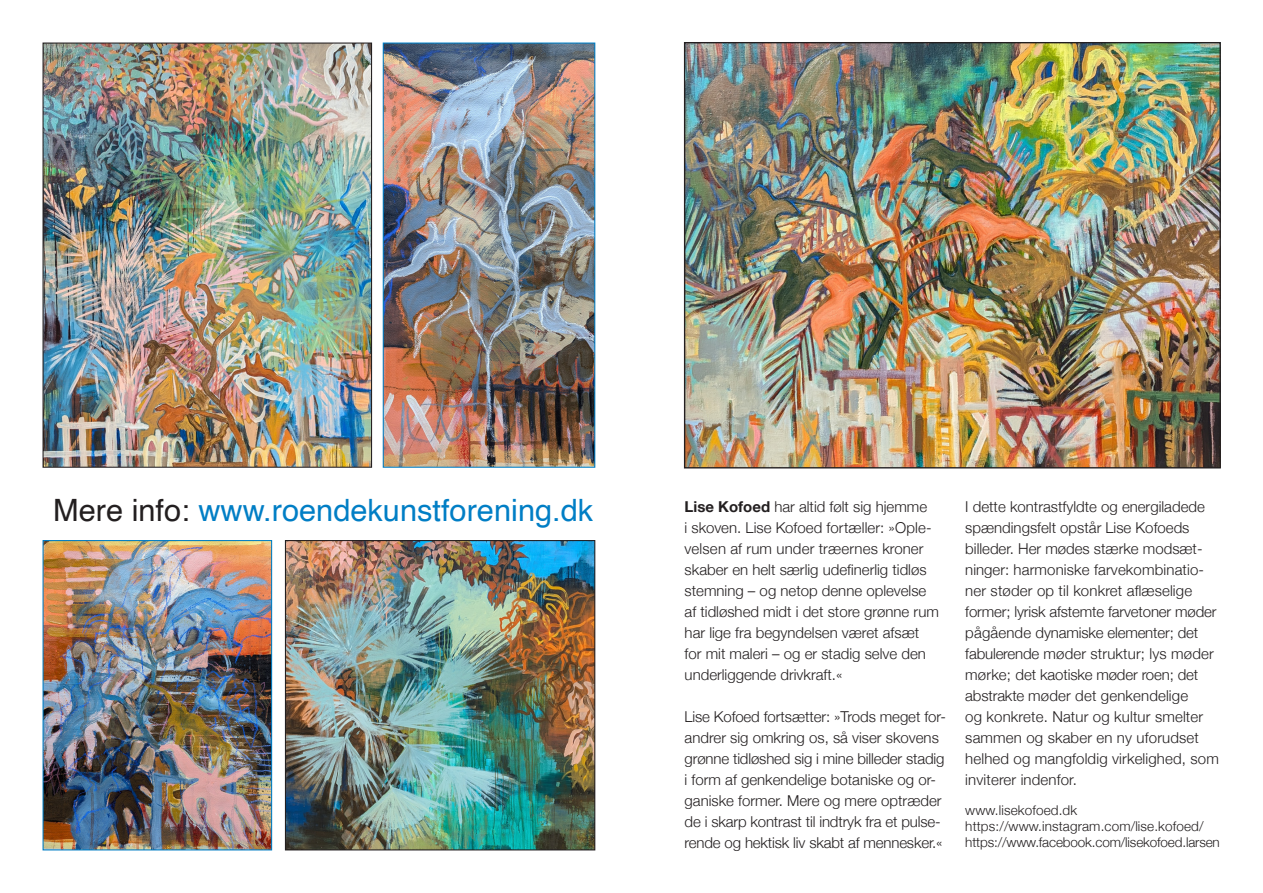
<style>
.page{position:relative;width:1263px;height:893px;background:#fff}
.page>*{position:absolute;margin:0;border:0;box-sizing:border-box;transform-origin:0 0}
.t1{font:30.75px "Helvetica";color:#007ec5}
.t2{font:300 15px/21px "Helvetica Neue";color:#231f20}
.t3{font:300 13.5px "Helvetica Neue";letter-spacing:.01em;color:#231f20}
.t4{font:300 13.5px "Helvetica Neue";letter-spacing:-.01em;color:#231f20}
.s1{color:#231f20}
.s2{font-weight:700}
</style>
<div class="page">
<img style="left:686px;top:44px;width:533px;height:422px">
<img style="left:287px;top:542px;width:306px;height:306px">
<div style="left:285px;top:540px;width:310px;height:310px;border:1px solid #231f20"></div>
<img style="left:45px;top:45px;width:325px;height:421px">
<div style="left:43px;top:43px;width:329px;height:425px;border:1px solid #231f20"></div>
<img style="left:45px;top:542px;width:225px;height:306px">
<div style="left:43px;top:540px;width:229px;height:310px;border:1px solid #007ec5"></div>
<img style="left:385px;top:45px;width:208px;height:421px">
<div style="left:383px;top:43px;width:212px;height:425px;border:1px solid #007ec5"></div>
<p class="t1" style="left:53px;top:487px;width:542px"><span class="s1">Mere info:</span> www.roendekunstforening.dk</p>
<p class="t2" style="left:965px;top:495px;width:255px">I dette kontrastfyldte og energiladede spændingsfelt opstår Lise Kofoeds billeder. Her mødes stærke modsæt&shy;ninger: harmoniske farvekombinatio&shy;ner støder op til konkret aflæselige former; lyrisk afstemte farvetoner møder pågående dynamiske elementer; det fabulerende møder struktur; lys møder mørke; det kaotiske møder roen; det abstrakte møder det genkendelige<br>og konkrete. Natur og kultur smelter sammen og skaber en ny uforudset helhed og mangfoldig virkelighed, som inviterer indenfor.</p>
<p class="t3" style="left:965px;top:799px;width:113px">www.lisekofoed.dk</p>
<p class="t3" style="left:965px;top:815px;width:240px">https://www.instagram.com/lise.kofoed/</p>
<p class="t4" style="left:965px;top:832px;width:256px">https://www.facebook.com/lisekofoed.larsen</p>
<p class="t2" style="left:685px;top:495px;width:256px"><span class="s2">Lise Kofoed</span> har altid følt sig hjemme<br>i skoven. Lise Kofoed fortæller: »Ople&shy;velsen af rum under træernes kroner skaber en helt særlig udefinerlig tidløs stemning – og netop denne oplevelse af tidløshed midt i det store grønne rum har lige fra begyndelsen været afsæt for mit maleri – og er stadig selve den underliggende drivkraft.«</p>
<p class="t2" style="left:685px;top:705px;width:263px">Lise Kofoed fortsætter: »Trods meget for&shy;andrer sig omkring os, så viser skovens grønne tidløshed sig i mine billeder stadig i form af genkendelige botaniske og or&shy;ganiske former. Mere og mere optræder de i skarp kontrast til indtryk fra et pulse&shy;rende og hektisk liv skabt af mennesker.«</p>
</div>
